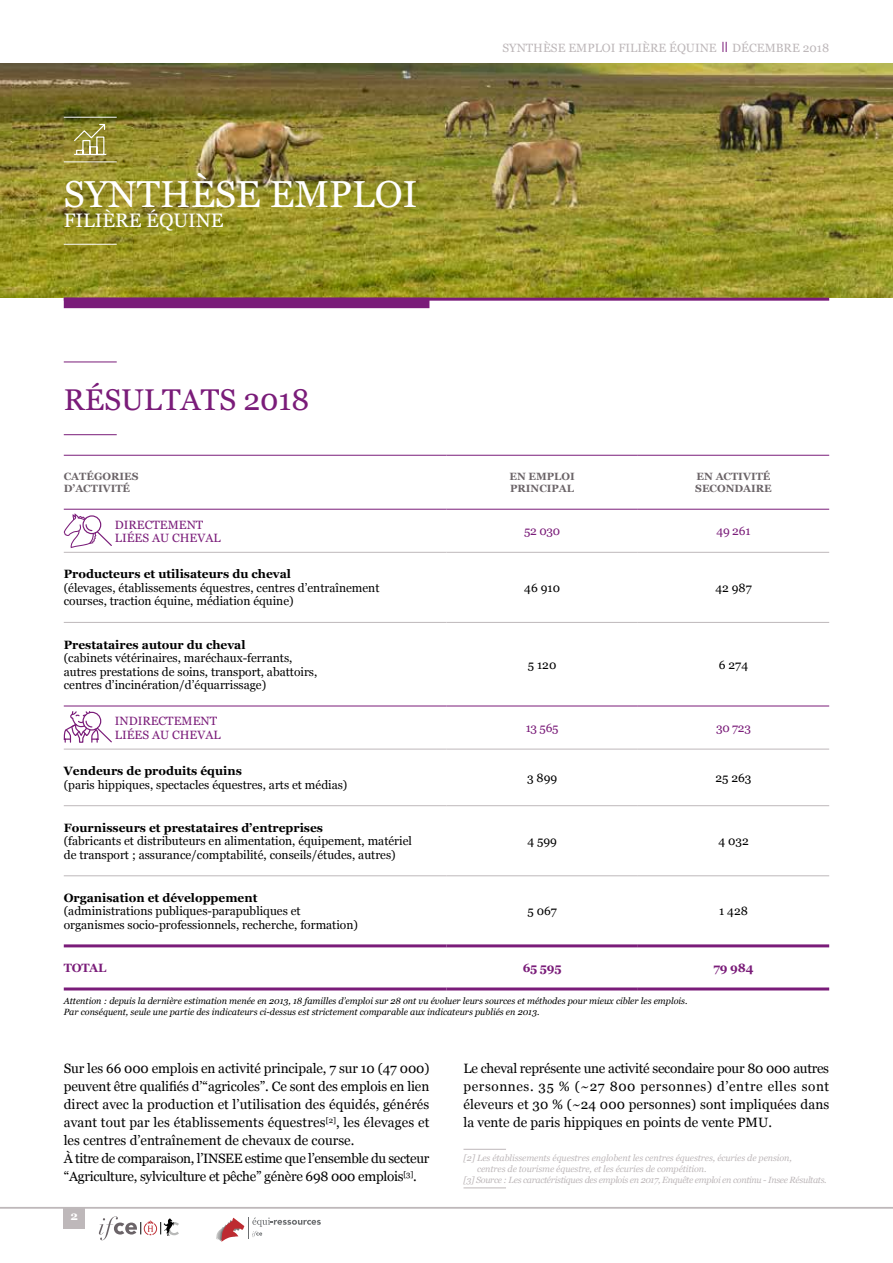
<style>
.page{position:relative;width:893px;height:1263px;background:#fff}
.page>*{position:absolute;margin:0;border:0;box-sizing:border-box;transform-origin:0 0}
.t1{font:37.5px "Georgia";color:#fff}
.t2{font:30px "Georgia";color:#7a1c79}
.t3{font:19.5px "Georgia";color:#fff}
.t4{font:13.5px/18px "Georgia";color:#000}
.t5{font:12px/13.5px "Georgia";color:#000}
.t6{font:700 12px "Georgia";color:#000}
.t7{font:12px/13.5px "Georgia";color:#7a1c79}
.t8{font:12px "Georgia";color:#beb8ba}
.t9{font:700 12px "Georgia";letter-spacing:-.02em;color:#7a1c79}
.t10{font:700 12px "Georgia";color:#fff}
.t11{font:700 10.5px/12px "Georgia";color:#6b6468}
.t12{font:italic 9px/10.8px "Georgia";color:#000}
.t13{font:italic 9px "Georgia";letter-spacing:-.01em;color:#beb8ba}
.t14{font:italic 9px "Georgia";letter-spacing:-.035em;color:#beb8ba}
</style>
<div class="page">
<hr style="left:0;top:1207px;width:893px;height:1px;background:#beb8ba">
<svg style="left:99px;top:1216px;width:80px;height:24px"></svg>
<svg style="left:216px;top:1217px;width:105px;height:25px"></svg>
<div style="left:64px;top:1208px;width:21px;height:21px;background:#beb8ba"></div>
<img style="left:0;top:64px;width:893px;height:234px">
<div style="left:64px;top:298px;width:365px;height:10px;background:#7a1c79"></div>
<hr style="left:64px;top:298px;width:765px;height:3px;background:#7a1c79">
<svg style="left:723px;top:42px;width:4px;height:10px"></svg>
<hr style="left:463px;top:1149px;width:43px;height:1px;background:#beb8ba">
<hr style="left:463px;top:1187px;width:43px;height:1px;background:#beb8ba">
<hr style="left:64px;top:361px;width:53px;height:1px;background:#7a1c79">
<hr style="left:64px;top:434px;width:53px;height:1px;background:#7a1c79">
<hr style="left:64px;top:552px;width:382px;height:1px;background:#beb8ba">
<hr style="left:446px;top:552px;width:192px;height:1px;background:#beb8ba">
<hr style="left:638px;top:552px;width:191px;height:1px;background:#beb8ba">
<hr style="left:64px;top:622px;width:382px;height:1px;background:#beb8ba">
<hr style="left:446px;top:622px;width:192px;height:1px;background:#beb8ba">
<hr style="left:638px;top:622px;width:191px;height:1px;background:#beb8ba">
<hr style="left:64px;top:749px;width:382px;height:1px;background:#beb8ba">
<hr style="left:446px;top:749px;width:192px;height:1px;background:#beb8ba">
<hr style="left:638px;top:749px;width:191px;height:1px;background:#beb8ba">
<hr style="left:64px;top:805px;width:382px;height:1px;background:#beb8ba">
<hr style="left:446px;top:805px;width:192px;height:1px;background:#beb8ba">
<hr style="left:638px;top:805px;width:191px;height:1px;background:#beb8ba">
<hr style="left:64px;top:455px;width:382px;height:1px;background:#7a1c79">
<hr style="left:446px;top:455px;width:192px;height:1px;background:#7a1c79">
<hr style="left:638px;top:455px;width:191px;height:1px;background:#7a1c79">
<hr style="left:64px;top:509px;width:382px;height:1px;background:#7a1c79">
<hr style="left:446px;top:509px;width:192px;height:1px;background:#7a1c79">
<hr style="left:638px;top:509px;width:191px;height:1px;background:#7a1c79">
<hr style="left:64px;top:706px;width:382px;height:1px;background:#7a1c79">
<hr style="left:446px;top:706px;width:192px;height:1px;background:#7a1c79">
<hr style="left:638px;top:706px;width:191px;height:1px;background:#7a1c79">
<hr style="left:64px;top:944px;width:382px;height:3px;background:#7a1c79">
<hr style="left:446px;top:944px;width:192px;height:3px;background:#7a1c79">
<hr style="left:638px;top:944px;width:191px;height:3px;background:#7a1c79">
<hr style="left:64px;top:987px;width:382px;height:3px;background:#7a1c79">
<hr style="left:446px;top:987px;width:192px;height:3px;background:#7a1c79">
<hr style="left:638px;top:987px;width:191px;height:3px;background:#7a1c79">
<hr style="left:64px;top:875px;width:382px;height:1px;background:#beb8ba">
<hr style="left:446px;top:875px;width:192px;height:1px;background:#beb8ba">
<hr style="left:638px;top:875px;width:191px;height:1px;background:#beb8ba">
<svg style="left:63px;top:711px;width:49px;height:32px"></svg>
<svg style="left:64px;top:513px;width:48px;height:35px"></svg>
<hr style="left:64px;top:117px;width:53px;height:1px;background:#fff">
<hr style="left:64px;top:161px;width:53px;height:1px;background:#fff">
<hr style="left:64px;top:244px;width:53px;height:1px;background:#fff">
<svg style="left:73px;top:123px;width:34px;height:33px"></svg>
<h1 class="t1" style="left:64px;top:173px;width:355px">SYNTHÈSE EMPLOI</h1>
<h3 class="t3" style="left:64px;top:209px;width:161px">FILIÈRE ÉQUINE</h3>
<h2 class="t2" style="left:64px;top:382px;width:247px">RÉSULTATS 2018</h2>
<p class="t8" style="left:503px;top:41px;width:216px">SYNTHÈSE EMPLOI FILIÈRE ÉQUINE</p>
<p class="t8" style="left:732px;top:41px;width:98px">DÉCEMBRE 2018</p>
<p class="t11" style="left:64px;top:470px;width:76px">CATÉGORIES<br>D’ACTIVITÉ</p>
<p class="t11" style="left:510px;top:470px;width:67px">EN EMPLOI<br>PRINCIPAL</p>
<p class="t11" style="left:695px;top:470px;width:78px">EN ACTIVITÉ<br>SECONDAIRE</p>
<p class="t7" style="left:115px;top:518px;width:107px">DIRECTEMENT<br>LIÉES AU CHEVAL</p>
<p class="t7" style="left:524px;top:524px;width:38px">52 030</p>
<p class="t7" style="left:717px;top:524px;width:35px">49 261</p>
<p class="t6" style="left:64px;top:565px;width:229px">Producteurs et utilisateurs du cheval</p>
<p class="t5" style="left:64px;top:581px;width:317px">(élevages, établissements équestres, centres d’entraînement courses, traction équine, médiation équine)</p>
<p class="t5" style="left:524px;top:581px;width:37px">46 910</p>
<p class="t5" style="left:715px;top:581px;width:38px">42 987</p>
<p class="t6" style="left:64px;top:635px;width:183px">Prestataires autour du cheval</p>
<p class="t5" style="left:64px;top:651px;width:255px">(cabinets vétérinaires, maréchaux-ferrants, autres prestations de soins, transport, abattoirs, centres d’incinération/d’équarrissage)</p>
<p class="t5" style="left:528px;top:658px;width:30px">5 120</p>
<p class="t5" style="left:719px;top:658px;width:31px">6 274</p>
<p class="t7" style="left:115px;top:714px;width:107px">INDIRECTEMENT<br>LIÉES AU CHEVAL</p>
<p class="t7" style="left:526px;top:721px;width:34px">13 565</p>
<p class="t7" style="left:716px;top:721px;width:37px">30 723</p>
<p class="t6" style="left:64px;top:762px;width:180px">Vendeurs de produits équins</p>
<p class="t5" style="left:64px;top:778px;width:285px">(paris hippiques, spectacles équestres, arts et médias)</p>
<p class="t5" style="left:527px;top:771px;width:32px">3 899</p>
<p class="t5" style="left:715px;top:771px;width:38px">25 263</p>
<p class="t6" style="left:64px;top:819px;width:261px">Fournisseurs et prestataires d’entreprises</p>
<p class="t5" style="left:64px;top:834px;width:350px">(fabricants et distributeurs en alimentation, équipement, matériel de transport ; assurance/comptabilité, conseils/études, autres)</p>
<p class="t5" style="left:527px;top:834px;width:31px">4 599</p>
<p class="t5" style="left:718px;top:834px;width:32px">4 032</p>
<p class="t6" style="left:64px;top:889px;width:195px">Organisation et développement</p>
<p class="t5" style="left:64px;top:904px;width:296px">(administrations publiques-parapubliques et organismes socio-professionnels, recherche, formation)</p>
<p class="t5" style="left:527px;top:904px;width:31px">5 067</p>
<p class="t5" style="left:719px;top:904px;width:30px">1 428</p>
<p class="t9" style="left:64px;top:959px;width:44px">TOTAL</p>
<p class="t9" style="left:523px;top:959px;width:40px">65 595</p>
<p class="t9" style="left:713px;top:959px;width:41px">79 984</p>
<p class="t12" style="left:64px;top:995px;width:625px">Attention : depuis la dernière estimation menée en 2013, 18 familles d’emploi sur 28 ont vu évoluer leurs sources et méthodes pour mieux cibler les emplois.<br>Par conséquent, seule une partie des indicateurs ci-dessus est strictement comparable aux indicateurs publiés en 2013.</p>
<p class="t4" style="left:64px;top:1060px;width:367px">Sur les 66 000 emplois en activité principale, 7 sur 10 (47 000) peuvent être qualifiés d’“agricoles”. Ce sont des emplois en lien direct avec la production et l’utilisation des équidés, générés avant tout par les établissements équestres<sup>[2]</sup>, les élevages et les centres d’entraînement de chevaux de course.<br>À titre de comparaison, l’INSEE estime que l’ensemble du secteur “Agriculture, sylviculture et pêche” génère 698 000 emplois<sup>[3]</sup>.</p>
<p class="t4" style="left:463px;top:1060px;width:367px;text-align:justify">Le cheval représente une activité secondaire pour 80 000 autres personnes. 35 % (~27 800 personnes) d’entre elles sont éleveurs et 30 % (~24 000 personnes) sont impliquées dans la vente de paris hippiques en points de vente PMU.</p>
<p class="t13" style="left:463px;top:1151px;width:330px">[2] Les établissements équestres englobent les centres équestres, écuries de pension,</p>
<p class="t13" style="left:477px;top:1162px;width:231px">centres de tourisme équestre, et les écuries de compétition.</p>
<p class="t14" style="left:463px;top:1173px;width:365px">[3] Source : Les caractéristiques des emplois en 2017, Enquête emploi en continu - Insee Résultats.</p>
<p class="t10" style="left:71px;top:1207px;width:9px">2</p>
</div>
